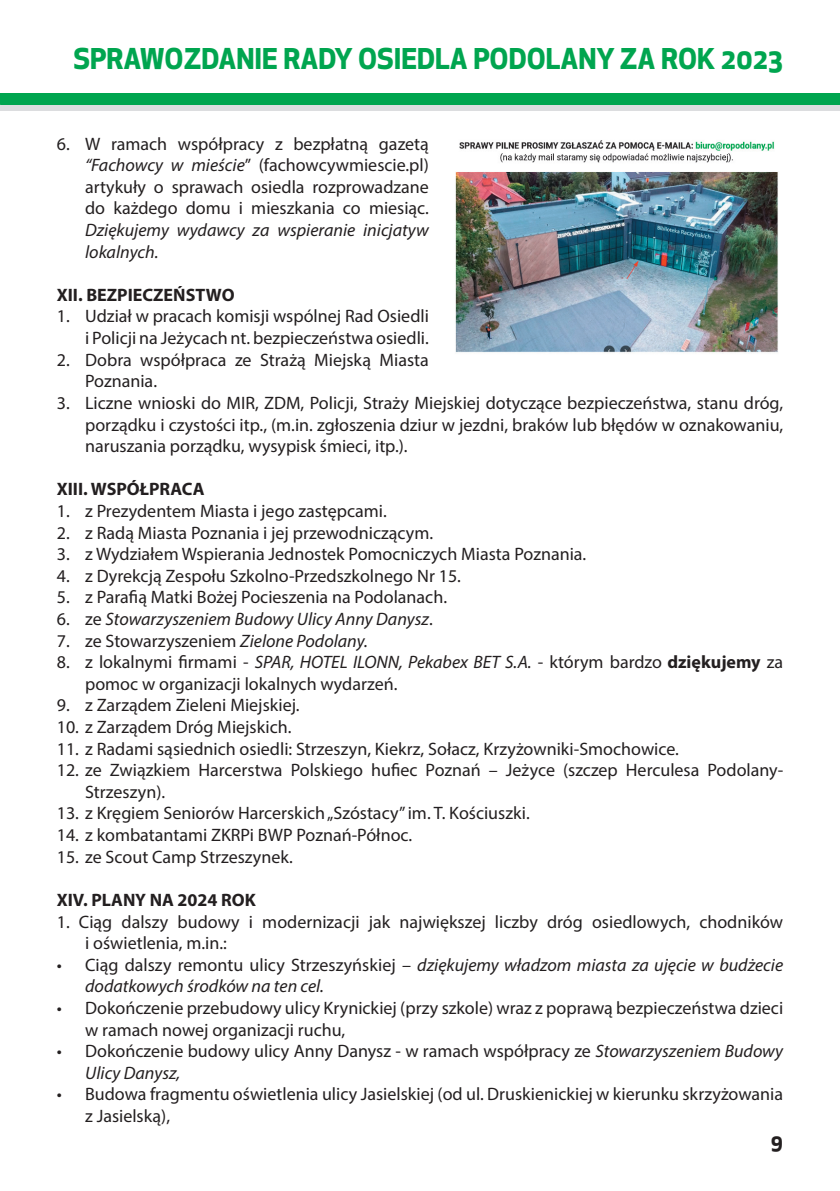
<style>
.page{position:relative;width:840px;height:1191px;background:#fff}
.page>*{position:absolute;margin:0;border:0;box-sizing:border-box;transform-origin:0 0}
.Text_PASEK{font:700 28px "Apex New";color:#00a54f}
.t1{font:700 20px "Apex New";color:#231f20}
.Text_wciety{font:18px/21.6px "Myriad Pro";color:#231f20}
.Text_wciety-2{font:italic 18px/21.6px "Myriad Pro";color:#231f20}
.Text{font:700 18px "Myriad Pro";color:#231f20}
.s1{font-style:italic}
.s2{font-style:normal}
.s3{font-weight:700}
</style>
<div class="page">
<div style="left:0;top:105px;width:839px;height:6px;background:#dcdddf"></div>
<div style="left:0;top:94px;width:839px;height:11px;background:#00a54f"></div>
<img style="left:455px;top:140px;width:323px;height:213px">
<p class="Text_PASEK" style="left:73px;top:39px;width:710px">SPRAWOZDANIE RADY OSIEDLA PODOLANY ZA ROK 2023</p>
<p class="Text_wciety" style="left:85px;top:132px;width:345px;text-align:justify;text-indent:-28px">6. W ramach współpracy z bezpłatną gazetą <span class="s1">“Fachowcy w mieście</span>” (fachowcywmiescie.pl) artykuły o sprawach osiedla rozprowadzane do każdego domu i mieszkania co miesiąc.<br><span class="s1">Dziękujemy wydawcy za wspieranie inicjatyw lokalnych.</span></p>
<p class="Text" style="left:57px;top:283px;width:179px">XII. BEZPIECZEŃSTWO</p>
<p class="Text_wciety" style="left:57px;top:305px;width:373px;text-align:right">1. Udział w pracach komisji wspólnej Rad Osiedli i Policji na Jeżycach nt. bezpieczeństwa osiedli.</p>
<p class="Text_wciety" style="left:85px;top:348px;width:345px;text-indent:-28px">2. Dobra współpraca ze Strażą Miejską Miasta<br>Poznania.</p>
<p class="Text_wciety" style="left:85px;top:392px;width:699px;text-align:justify;text-indent:-28px">3. Liczne wnioski do MIR, ZDM, Policji, Straży Miejskiej dotyczące bezpieczeństwa, stanu dróg, porządku i czystości itp., (m.in. zgłoszenia dziur w jezdni, braków lub błędów w oznakowaniu, naruszania porządku, wysypisk śmieci, itp.).</p>
<p class="Text" style="left:57px;top:477px;width:149px">XIII. WSPÓŁPRACA</p>
<p class="Text_wciety" style="left:57px;top:500px;width:331px">1. z Prezydentem Miasta i jego zastępcami.</p>
<p class="Text_wciety" style="left:57px;top:521px;width:378px">2. z Radą Miasta Poznania i jej przewodniczącym.</p>
<p class="Text_wciety" style="left:57px;top:543px;width:531px">3. z Wydziałem Wspierania Jednostek Pomocniczych Miasta Poznania.</p>
<p class="Text_wciety" style="left:57px;top:564px;width:405px">4. z Dyrekcją Zespołu Szkolno-Przedszkolnego Nr 15.</p>
<p class="Text_wciety" style="left:57px;top:586px;width:391px">5. z Parafią Matki Bożej Pocieszenia na Podolanach.</p>
<p class="Text_wciety-2" style="left:57px;top:608px;width:377px"><span class="s2">6. ze</span> Stowarzyszeniem Budowy Ulicy Anny Danysz<span class="s2">.</span></p>
<p class="Text_wciety" style="left:57px;top:629px;width:312px">7. ze Stowarzyszeniem <span class="s1">Zielone Podolany.</span></p>
<p class="Text_wciety" style="left:85px;top:651px;width:699px;text-indent:-28px">8. z lokalnymi firmami - <span class="s1">SPAR, HOTEL ILONN, Pekabex BET S.A.</span> - którym bardzo <span class="s3">dziękujemy</span> za pomoc w organizacji lokalnych wydarzeń.</p>
<p class="Text_wciety" style="left:57px;top:694px;width:244px">9. z Zarządem Zieleni Miejskiej.</p>
<p class="Text_wciety" style="left:57px;top:716px;width:236px">10. z Zarządem Dróg Miejskich.</p>
<p class="Text_wciety" style="left:57px;top:737px;width:623px">11. z Radami sąsiednich osiedli: Strzeszyn, Kiekrz, Sołacz, Krzyżowniki-Smochowice.</p>
<p class="Text_wciety" style="left:85px;top:759px;width:699px;text-indent:-28px">12. ze Związkiem Harcerstwa Polskiego hufiec Poznań – Jeżyce (szczep Herculesa Podolany-<br>Strzeszyn).</p>
<p class="Text_wciety" style="left:57px;top:802px;width:474px">13. z Kręgiem Seniorów Harcerskich„Szóstacy”im. T. Kościuszki.</p>
<p class="Text_wciety" style="left:57px;top:824px;width:357px">14. z kombatantami ZKRPi BWP Poznań-Północ.</p>
<p class="Text_wciety" style="left:57px;top:845px;width:237px">15. ze Scout Camp Strzeszynek.</p>
<p class="Text" style="left:57px;top:888px;width:200px">XIV. PLANY NA 2024 ROK</p>
<p class="Text_wciety" style="left:85px;top:910px;width:699px;text-indent:-28px">1. Ciąg dalszy budowy i modernizacji jak największej liczby dróg osiedlowych, chodników i oświetlenia, m.in.:</p>
<p class="Text_wciety-2" style="left:85px;top:953px;width:699px;text-indent:-28px"><span class="s2">• Ciąg dalszy remontu ulicy Strzeszyńskiej –</span> dziękujemy władzom miasta za ujęcie w budżecie dodatkowych środków na ten cel.</p>
<p class="Text_wciety" style="left:85px;top:996px;width:699px;text-indent:-28px">• Dokończenie przebudowy ulicy Krynickiej (przy szkole) wraz z poprawą bezpieczeństwa dzieci w ramach nowej organizacji ruchu,</p>
<p class="Text_wciety" style="left:85px;top:1040px;width:699px;text-indent:-28px">• Dokończenie budowy ulicy Anny Danysz - w ramach współpracy ze <span class="s1">Stowarzyszeniem Budowy<br>Ulicy Danysz,</span></p>
<p class="Text_wciety" style="left:85px;top:1083px;width:699px;text-indent:-28px">• Budowa fragmentu oświetlenia ulicy Jasielskiej (od ul. Druskienickiej w kierunku skrzyżowania z Jasielską),</p>
<p class="t1" style="left:770px;top:1127px;width:14px">9</p>
</div>
